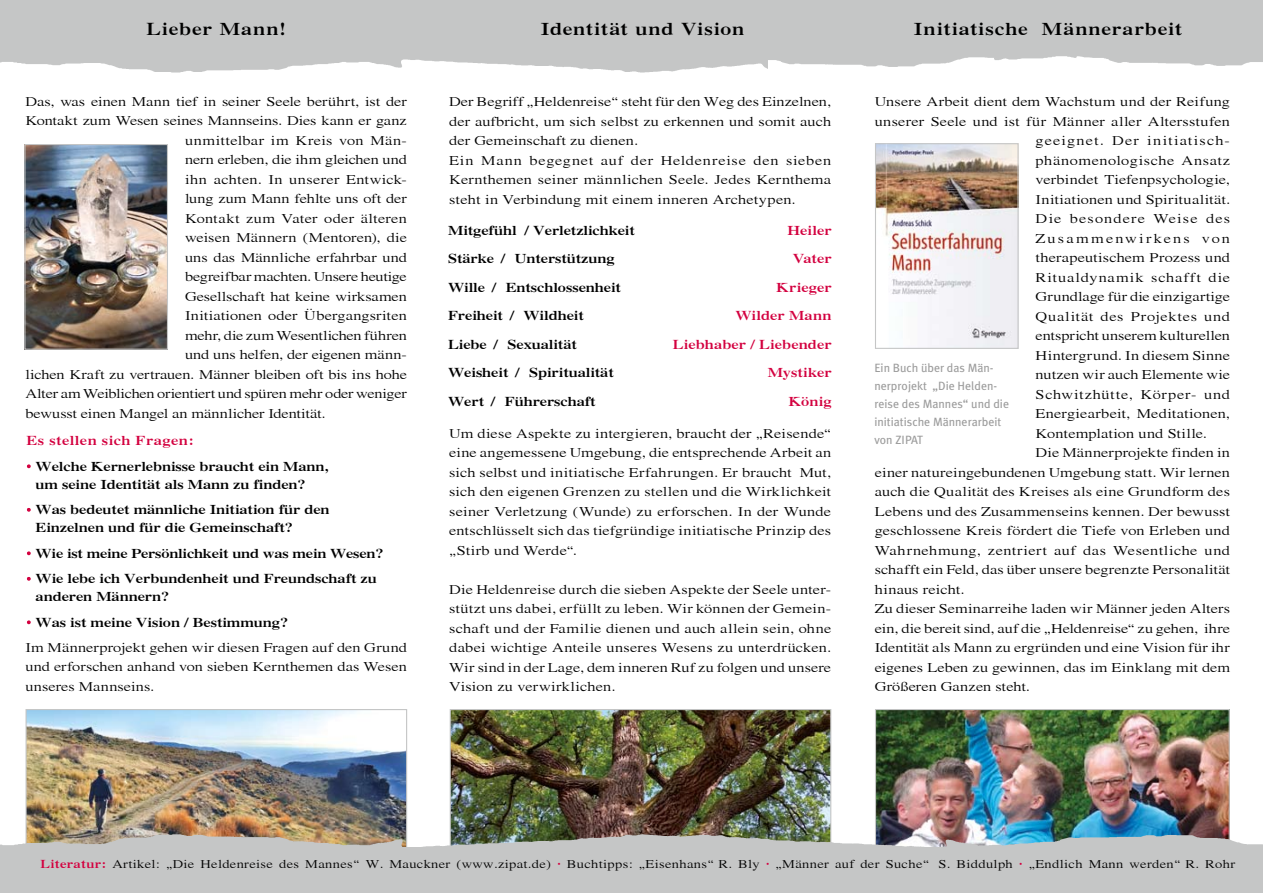
<style>
.page{position:relative;width:1263px;height:893px;background:#fff}
.page>*{position:absolute;margin:0;border:0;box-sizing:border-box;transform-origin:0 0}
.t1{font:700 18px "Xerox Serif Wide FC";letter-spacing:.05em;color:#000}
.t2{font:13.5px/19.5px "Xerox Serif Wide FC";letter-spacing:.01em;color:#000;text-align:justify}
.t3{font:700 13.5px/28.5px "Xerox Serif Wide FC";color:#000}
.t4{font:13.5px "Xerox Serif Wide FC";letter-spacing:-.01em;color:#000}
.t5{font:13.5px "Xerox Serif Wide FC";letter-spacing:-.015em;color:#000}
.t6{font:700 13.5px/28.5px "Xerox Serif Wide FC";letter-spacing:.01em;color:#d3003f;text-align:right}
.t7{font:13.5px "Xerox Serif Wide FC";letter-spacing:.03em;color:#000}
.t8{font:13.5px "Xerox Serif Wide FC";letter-spacing:.055em;color:#000}
.t9{font:13.5px "Xerox Serif Wide FC";letter-spacing:.04em;color:#000}
.t10{font:13.5px "Xerox Serif Wide FC";letter-spacing:.085em;color:#000}
.t11{font:13.5px "Xerox Serif Wide FC";letter-spacing:.045em;color:#000}
.t12{font:13.5px "Xerox Serif Wide FC";letter-spacing:.075em;color:#000}
.t13{font:13.5px "Xerox Serif Wide FC";letter-spacing:.09em;color:#000}
.t14{font:13.5px "Xerox Serif Wide FC";letter-spacing:.155em;color:#000}
.t15{font:12px "Xerox Serif Wide FC";letter-spacing:.03em;color:#000}
.t16{font:12px/18px "Meta Plus";color:#9c9c9c}
.s1{color:#d3003f}
.s2{font-weight:700;color:#d3003f}
</style>
<div class="page">
<img style="left:877px;top:711px;width:351px;height:101px">
<img style="left:28px;top:711px;width:377px;height:117px">
<img style="left:452px;top:711px;width:377px;height:117px">
<img style="left:0;top:55px;width:690px;height:18px">
<div style="left:0;top:0;width:1263px;height:55px;background:#c5c6c6"></div>
<img style="left:815px;top:55px;width:100px;height:12px">
<img style="left:915px;top:55px;width:348px;height:11px">
<svg style="left:135px;top:55px;width:680px;height:14px"></svg>
<svg style="left:1181px;top:55px;width:72px;height:5px"></svg>
<div style="left:0;top:847px;width:1263px;height:46px;background:#c5c6c6"></div>
<img style="left:0;top:828px;width:674px;height:19px">
<img style="left:674px;top:812px;width:589px;height:35px">
<svg style="left:27px;top:464px;width:4px;height:5px"></svg>
<svg style="left:27px;top:508px;width:4px;height:4px"></svg>
<svg style="left:27px;top:551px;width:4px;height:5px"></svg>
<svg style="left:27px;top:577px;width:4px;height:4px"></svg>
<svg style="left:27px;top:620px;width:4px;height:5px"></svg>
<img style="left:26px;top:146px;width:140px;height:202px">
<div style="left:24px;top:144px;width:144px;height:206px;border:1px solid #c5c6c6"></div>
<img style="left:877px;top:145px;width:139px;height:202px">
<div style="left:875px;top:143px;width:143px;height:206px;border:1px solid #c5c6c6"></div>
<h1 class="t1" style="left:146px;top:18px;width:141px">Lieber Mann!</h1>
<p class="t2" style="left:25px;top:92px;width:383px">Das, was einen Mann tief in seiner Seele berührt, ist der</p>
<p class="t2" style="left:25px;top:111px;width:383px">Kontakt zum Wesen seines Mannseins. Dies kann er ganz</p>
<p class="t7" style="left:185px;top:133px;width:223px">unmittelbar im Kreis von Män-</p>
<p class="t4" style="left:185px;top:152px;width:223px">nern erleben, die ihm gleichen und</p>
<p class="t7" style="left:185px;top:172px;width:223px">ihn achten. In unserer Entwick-</p>
<p class="t2" style="left:185px;top:189px;width:223px">lung zum Mann fehlte uns oft der</p>
<p class="t2" style="left:185px;top:208px;width:223px">Kontakt zum Vater oder älteren</p>
<p class="t2" style="left:185px;top:228px;width:223px">weisen Männern (Mentoren), die</p>
<p class="t2" style="left:185px;top:247px;width:223px">uns das Männliche erfahrbar und</p>
<p class="t5" style="left:185px;top:269px;width:223px">begreifbar machten. Unsere heutige</p>
<p class="t2" style="left:185px;top:286px;width:223px">Gesellschaft hat keine wirksamen</p>
<p class="t2" style="left:185px;top:306px;width:223px">Initiationen oder Übergangsriten</p>
<p class="t4" style="left:185px;top:327px;width:223px">mehr, die zum Wesentlichen führen</p>
<p class="t4" style="left:185px;top:347px;width:223px">und uns helfen, der eigenen männ-</p>
<p class="t2" style="left:25px;top:364px;width:383px">lichen Kraft zu vertrauen. Männer bleiben oft bis ins hohe</p>
<p class="t5" style="left:25px;top:386px;width:383px">Alter am Weiblichen orientiert und spüren mehr oder weniger</p>
<p class="t4" style="left:25px;top:405px;width:301px">bewusst einen Mangel an männlicher Identität.</p>
<p class="t3" style="left:27px;top:428px;width:303px;line-height:25.5px"><span class="s1">Es stellen sich Fragen:<br>·</span> Welche Kernerlebnisse braucht ein Mann,</p>
<p class="t3" style="left:27px;top:471px;width:304px;line-height:25.5px;text-indent:9px">um seine Identität als Mann zu finden?<br><span class="s1">·</span> Was bedeutet männliche Initiation für den</p>
<p class="t3" style="left:27px;top:515px;width:358px;line-height:25.5px;text-indent:9px">Einzelnen und für die Gemeinschaft?<br><span class="s1">·</span> Wie ist meine Persönlichkeit und was mein Wesen? <span class="s1">·</span> Wie lebe ich Verbundenheit und Freundschaft zu</p>
<p class="t3" style="left:27px;top:584px;width:263px;line-height:25.5px;text-indent:9px">anderen Männern?<br><span class="s1">·</span> Was ist meine Vision / Bestimmung?</p>
<p class="t2" style="left:25px;top:637px;width:383px">Im Männerprojekt gehen wir diesen Fragen auf den Grund und erforschen anhand von sieben Kernthemen das Wesen unseres Mannseins.</p>
<h1 class="t1" style="left:541px;top:18px;width:205px">Identität und Vision</h1>
<h1 class="t1" style="left:914px;top:18px;width:270px">Initiatische Männerarbeit</h1>
<p class="t2" style="left:449px;top:92px;width:384px;text-align:left">Der Begriff „Heldenreise“ steht für den Weg des Einzelnen, der aufbricht, um sich selbst zu erkennen und somit auch der Gemeinschaft zu dienen.<br>Ein Mann begegnet auf der Heldenreise den sieben Kernthemen seiner männlichen Seele. Jedes Kernthema steht in Verbindung mit einem inneren Archetypen.</p>
<p class="t3" style="left:448px;top:216px;width:188px">Mitgefühl / Verletzlichkeit<br>Stärke / Unterstützung<br>Wille / Entschlossenheit<br>Freiheit / Wildheit<br>Liebe / Sexualität<br>Weisheit / Spiritualität<br>Wert / Führerschaft</p>
<p class="t6" style="left:673px;top:215px;width:160px">Heiler<br>Vater<br>Krieger<br>Wilder Mann<br>Liebhaber / Liebender<br>Mystiker<br>König</p>
<p class="t2" style="left:449px;top:423px;width:383px">Um diese Aspekte zu intergieren, braucht der „Reisende“ eine angemessene Umgebung, die entsprechende Arbeit an sich selbst und initiatische Erfahrungen. Er braucht Mut, sich den eigenen Grenzen zu stellen und die Wirklichkeit seiner Verletzung (Wunde) zu erforschen. In der Wunde entschlüsselt sich das tiefgründige initiatische Prinzip des „Stirb und Werde“.</p>
<p class="t2" style="left:449px;top:579px;width:383px">Die Heldenreise durch die sieben Aspekte der Seele unter&shy;stützt uns dabei, erfüllt zu leben. Wir können der Gemein&shy;schaft und der Familie dienen und auch allein sein, ohne dabei wichtige Anteile unseres Wesens zu unterdrücken.<br>Wir sind in der Lage, dem inneren Ruf zu folgen und unsere Vision zu verwirklichen.</p>
<p class="t2" style="left:875px;top:92px;width:357px">Unsere Arbeit dient dem Wachstum und der Reifung</p>
<p class="t2" style="left:875px;top:111px;width:357px">unserer Seele und ist für Männer aller Altersstufen</p>
<p class="t10" style="left:1036px;top:133px;width:196px">geeignet. Der initiatisch-</p>
<p class="t11" style="left:1036px;top:152px;width:196px">phänomenologische Ansatz</p>
<p class="t2" style="left:1036px;top:170px;width:196px">verbindet Tiefenpsychologie,</p>
<p class="t2" style="left:1036px;top:189px;width:196px">Initiationen und Spiritualität.</p>
<p class="t13" style="left:1036px;top:211px;width:196px">Die besondere Weise des</p>
<p class="t14" style="left:1036px;top:230px;width:196px">Zusammenwirkens von</p>
<p class="t2" style="left:1036px;top:248px;width:196px">therapeutischem Prozess und</p>
<p class="t12" style="left:1036px;top:269px;width:196px">Ritualdynamik schafft die</p>
<p class="t2" style="left:1036px;top:287px;width:196px">Grundlage für die einzigartige</p>
<p class="t8" style="left:1036px;top:308px;width:196px">Qualität des Projektes und</p>
<p class="t2" style="left:1036px;top:326px;width:196px">entspricht unserem kulturellen</p>
<p class="t2" style="left:1036px;top:345px;width:196px">Hintergrund. In diesem Sinne</p>
<p class="t2" style="left:1036px;top:365px;width:196px">nutzen wir auch Elemente wie</p>
<p class="t8" style="left:1036px;top:386px;width:196px">Schwitzhütte, Körper- und</p>
<p class="t2" style="left:1036px;top:404px;width:196px">Energiearbeit, Meditationen,</p>
<p class="t2" style="left:1036px;top:423px;width:173px">Kontemplation und Stille.</p>
<p class="t2" style="left:1036px;top:443px;width:196px">Die Männerprojekte finden in</p>
<p class="t2" style="left:875px;top:462px;width:357px">einer natureingebundenen Umgebung statt. Wir lernen</p>
<p class="t2" style="left:875px;top:482px;width:357px">auch die Qualität des Kreises als eine Grundform des</p>
<p class="t2" style="left:875px;top:501px;width:357px">Lebens und des Zusammenseins kennen. Der bewusst</p>
<p class="t2" style="left:875px;top:521px;width:357px">geschlossene Kreis fördert die Tiefe von Erleben und</p>
<p class="t9" style="left:875px;top:542px;width:357px">Wahrnehmung, zentriert auf das Wesentliche und</p>
<p class="t2" style="left:875px;top:560px;width:357px">schafft ein Feld, das über unsere begrenzte Personalität</p>
<p class="t2" style="left:875px;top:579px;width:91px">hinaus reicht.</p>
<p class="t2" style="left:875px;top:599px;width:357px">Zu dieser Seminarreihe laden wir Männer jeden Alters</p>
<p class="t2" style="left:875px;top:618px;width:357px">ein, die bereit sind, auf die „Heldenreise“ zu gehen, ihre</p>
<p class="t2" style="left:875px;top:638px;width:357px">Identität als Mann zu ergründen und eine Vision für ihr</p>
<p class="t2" style="left:875px;top:657px;width:357px">eigenes Leben zu gewinnen, das im Einklang mit dem</p>
<p class="t2" style="left:875px;top:677px;width:157px">Größeren Ganzen steht.</p>
<p class="t16" style="left:874px;top:358px;width:136px">Ein Buch über das Män&shy;nerprojekt „Die Helden&shy;reise des Mannes“ und die initiatische Männerarbeit von ZIPAT</p>
<p class="t15" style="left:41px;top:857px;width:1196px"><span class="s2">Literatur:</span> Artikel: „Die Heldenreise des Mannes“ W. Mauckner (www.zipat.de) <span class="s2">·</span> Buchtipps: „Eisenhans“ R. Bly <span class="s2">·</span> „Männer auf der Suche“ S. Biddulph <span class="s2">·</span> „Endlich Mann werden“ R. Rohr</p>
</div>
